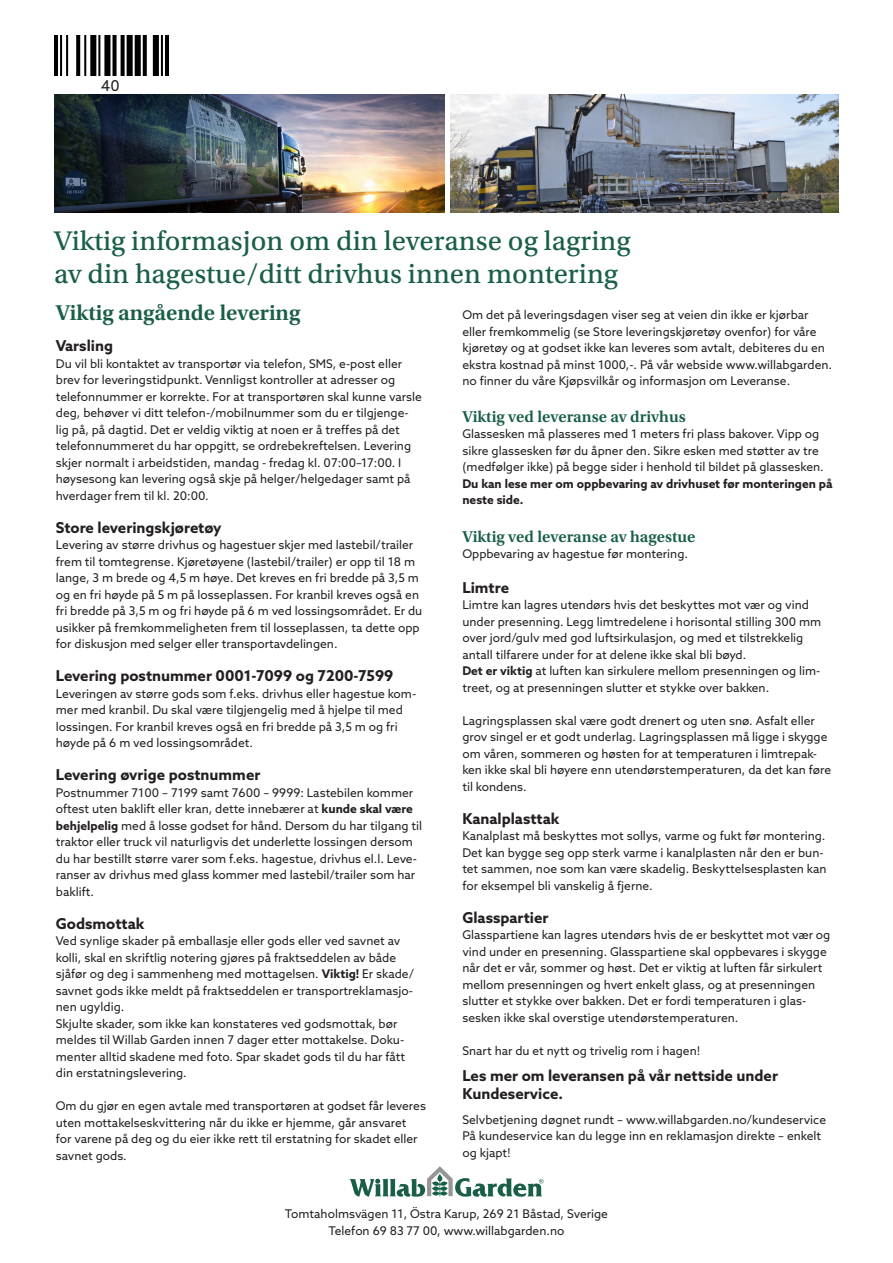
<style>
.page{position:relative;width:893px;height:1263px;background:#fff}
.page>*{position:absolute;margin:0;border:0;box-sizing:border-box;transform-origin:0 0}
.t1{font:28.5px/33px "Utopia Std Capt";color:#195f47}
.t2{font:600 22.5px "Utopia Std";color:#195f47}
.t3{font:600 16.5px "Utopia Std";color:#195f47}
.t4{font:700 15px/18px "Azo Sans";color:#231f20}
.t5{font:15px "Azo Sans";color:#231f20}
.t6{font:12px/16.5px "Azo Sans";color:#231f20}
.s1{font-weight:700}
</style>
<div class="page">
<img style="left:54px;top:94px;width:390px;height:118px">
<img style="left:451px;top:94px;width:388px;height:118px">
<img style="left:54px;top:35px;width:114px;height:41px">
<svg style="left:349px;top:1166px;width:194px;height:31px"></svg>
<p class="t5" style="left:101px;top:75px;width:20px">40</p>
<p class="t1" style="left:54px;top:225px;width:578px">Viktig informasjon om din leveranse og lagring av din hagestue/ditt drivhus innen montering</p>
<p class="t2" style="left:56px;top:300px;width:246px">Viktig angående levering</p>
<p class="t4" style="left:56px;top:337px;width:59px">Varsling</p>
<p class="t6" style="left:56px;top:355px;width:367px">Du vil bli kontaktet av transportør via telefon, SMS, e-post eller brev for leveringstidpunkt. Vennligst kontroller at adresser og telefonnummer er korrekte. For at transportøren skal kunne varsle deg, behøver vi ditt telefon-/mobilnummer som du er tilgjenge&shy;lig på, på dagtid. Det er veldig viktig at noen er å treffes på det telefonnummeret du har oppgitt, se ordrebekreftelsen. Levering skjer normalt i arbeidstiden, mandag - fredag kl. 07:00–17:00. I høysesong kan levering også skje på helger/helgedager samt på hverdager frem til kl. 20:00.</p>
<p class="t4" style="left:56px;top:518px;width:167px">Store leveringskjøretøy</p>
<p class="t6" style="left:56px;top:537px;width:368px">Levering av større drivhus og hagestuer skjer med lastebil/trailer frem til tomtegrense. Kjøretøyene (lastebil/trailer) er opp til 18 m lange, 3 m brede og 4,5 m høye. Det kreves en fri bredde på 3,5 m og en fri høyde på 5 m på losseplassen. For kranbil kreves også en fri bredde på 3,5 m og fri høyde på 6 m ved lossingsområdet. Er du usikker på fremkommeligheten frem til losseplassen, ta dette opp for diskusjon med selger eller transportavdelingen.</p>
<p class="t4" style="left:56px;top:667px;width:339px">Levering postnummer 0001-7099 og 7200-7599</p>
<p class="t6" style="left:56px;top:685px;width:362px">Leveringen av større gods som f.eks. drivhus eller hagestue kom&shy;mer med kranbil. Du skal være tilgjengelig med å hjelpe til med lossingen. For kranbil kreves også en fri bredde på 3,5 m og fri høyde på 6 m ved lossingsområdet.</p>
<p class="t4" style="left:56px;top:766px;width:206px">Levering øvrige postnummer</p>
<p class="t6" style="left:56px;top:784px;width:368px">Postnummer 7100 – 7199 samt 7600 – 9999: Lastebilen kommer oftest uten baklift eller kran, dette innebærer at <span class="s1">kunde skal være behjelpelig</span> med å losse godset for hånd. Dersom du har tilgang til traktor eller truck vil naturligvis det underlette lossingen dersom du har bestillt større varer som f.eks. hagestue, drivhus el.l. Leve&shy;ranser av drivhus med glass kommer med lastebil/trailer som har baklift.</p>
<p class="t4" style="left:56px;top:914px;width:90px">Godsmottak</p>
<p class="t6" style="left:56px;top:933px;width:360px">Ved synlige skader på emballasje eller gods eller ved savnet av kolli, skal en skriftlig notering gjøres på fraktseddelen av både sjåfør og deg i sammenheng med mottagelsen. <span class="s1">Viktig!</span> Er skade/ savnet gods ikke meldt på fraktseddelen er transportreklamasjo&shy;nen ugyldig.<br>Skjulte skader, som ikke kan konstateres ved godsmottak, bør meldes til Willab Garden innen 7 dager etter mottakelse. Doku&shy;menter alltid skadene med foto. Spar skadet gods til du har fått din erstatningslevering.</p>
<p class="t6" style="left:56px;top:1098px;width:372px">Om du gjør en egen avtale med transportøren at godset får leveres uten mottakelseskvittering når du ikke er hjemme, går ansvaret<br>for varene på deg og du eier ikke rett til erstatning for skadet eller savnet gods.</p>
<p class="t6" style="left:462px;top:307px;width:371px">Om det på leveringsdagen viser seg at veien din ikke er kjørbar eller fremkommelig (se Store leveringskjøretøy ovenfor) for våre kjøretøy og at godset ikke kan leveres som avtalt, debiteres du en ekstra kostnad på minst 1000,-. På vår webside www.willabgarden. no finner du våre Kjøpsvilkår og informasjon om Leveranse.</p>
<p class="t3" style="left:462px;top:407px;width:225px">Viktig ved leveranse av drivhus</p>
<p class="t6" style="left:462px;top:425px;width:372px">Glassesken må plasseres med 1 meters fri plass bakover. Vipp og sikre glassesken før du åpner den. Sikre esken med støtter av tre (medfølger ikke) på begge sider i henhold til bildet på glassesken.<br><span class="s1">Du kan lese mer om oppbevaring av drivhuset før monteringen på neste side.</span></p>
<p class="t3" style="left:462px;top:527px;width:234px">Viktig ved leveranse av hagestue</p>
<p class="t6" style="left:462px;top:545px;width:227px">Oppbevaring av hagestue før montering.</p>
<p class="t4" style="left:462px;top:578px;width:48px">Limtre</p>
<p class="t6" style="left:462px;top:596px;width:360px">Limtre kan lagres utendørs hvis det beskyttes mot vær og vind under presenning. Legg limtredelene i horisontal stilling 300 mm over jord/gulv med god luftsirkulasjon, og med et tilstrekkelig antall tilfarere under for at delene ikke skal bli bøyd.</p>
<p class="t6" style="left:462px;top:662px;width:360px"><span class="s1">Det er viktig</span> at luften kan sirkulere mellom presenningen og lim&shy;treet, og at presenningen slutter et stykke over bakken.</p>
<p class="t6" style="left:462px;top:712px;width:370px">Lagringsplassen skal være godt drenert og uten snø. Asfalt eller grov singel er et godt underlag. Lagringsplassen må ligge i skygge om våren, sommeren og høsten for at temperaturen i limtrepak&shy;ken ikke skal bli høyere enn utendørstemperaturen, da det kan føre til kondens.</p>
<p class="t4" style="left:462px;top:809px;width:99px">Kanalplasttak</p>
<p class="t6" style="left:462px;top:827px;width:365px">Kanalplast må beskyttes mot sollys, varme og fukt før montering.</p>
<p class="t6" style="left:462px;top:844px;width:366px">Det kan bygge seg opp sterk varme i kanalplasten når den er bun&shy;tet sammen, noe som kan være skadelig. Beskyttelsesplasten kan for eksempel bli vanskelig å fjerne.</p>
<p class="t4" style="left:462px;top:908px;width:88px">Glasspartier</p>
<p class="t6" style="left:462px;top:926px;width:370px">Glasspartiene kan lagres utendørs hvis de er beskyttet mot vær og vind under en presenning. Glasspartiene skal oppbevares i skygge når det er vår, sommer og høst. Det er viktig at luften får sirkulert mellom presenningen og hvert enkelt glass, og at presenningen slutter et stykke over bakken. Det er fordi temperaturen i glas&shy;sesken ikke skal overstige utendørstemperaturen.</p>
<p class="t6" style="left:462px;top:1042px;width:240px">Snart har du et nytt og trivelig rom i hagen!</p>
<p class="t4" style="left:462px;top:1066px;width:317px">Les mer om leveransen på vår nettside under<br>Kundeservice.</p>
<p class="t6" style="left:462px;top:1111px;width:365px">Selvbetjening døgnet rundt – www.willabgarden.no/kundeservice</p>
<p class="t6" style="left:462px;top:1127px;width:360px">På kundeservice kan du legge inn en reklamasjon direkte – enkelt og kjapt!</p>
<p class="t6" style="left:285px;top:1205px;width:325px;text-align:center">Tomtaholmsvägen 11, Östra Karup, 269 21 Båstad, Sverige<br>Telefon 69 83 77 00, www.willabgarden.no</p>
</div>
